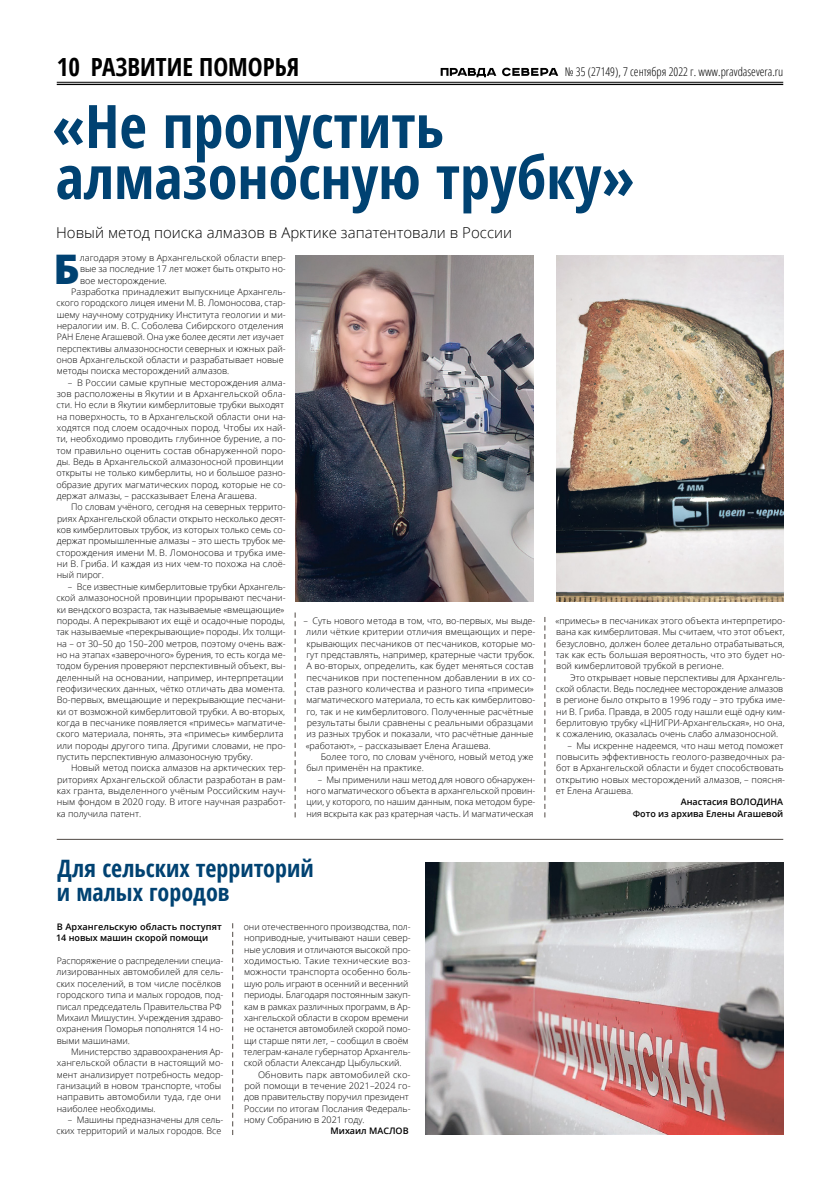
<style>
.page{position:relative;width:823px;height:1191px;background:#fff}
.page>*{position:absolute;margin:0;border:0;box-sizing:border-box;transform-origin:0 0}
.t1{font:700 condensed 60px/51px "Open Sans";color:#004272}
.t2{font:800 40.8px "Open Sans";color:#004272}
.t3{font:700 condensed 25px "Open Sans";color:#000}
.t4{font:700 condensed 24px/24px "Open Sans";color:#004272}
.t5{font:300 15px "Open Sans";color:#000}
.t6{font:300 condensed 12px "Open Sans";color:#000}
.t7{font:300 9px/11.3px "Open Sans";color:#000}
.t8{font:600 9px/11.3px "Open Sans";color:#000;text-align:right}
.t9{font:300 9px "Open Sans";letter-spacing:.02em;color:#000}
</style>
<div class="page">
<hr style="left:57px;top:82px;width:725px;height:1px;background:#000">
<hr style="left:57px;top:84px;width:725px;height:1px;background:#000">
<svg style="left:440px;top:68px;width:118px;height:9px"></svg>
<svg style="left:295px;top:612px;width:1px;height:205px"></svg>
<svg style="left:544px;top:617px;width:1px;height:200px"></svg>
<img style="left:556px;top:255px;width:226px;height:346px">
<img style="left:295px;top:255px;width:238px;height:346px">
<svg style="left:232px;top:923px;width:1px;height:212px"></svg>
<hr style="left:57px;top:839px;width:725px;height:1px;background:#514a45">
<img style="left:425px;top:862px;width:357px;height:272px">
<h3 class="t3" style="left:57px;top:49px;width:244px">10 РАЗВИТИЕ ПОМОРЬЯ</h3>
<h3 class="t6" style="left:564px;top:63px;width:220px">№ 35 (27149), 7 сентября 2022 г. www.pravdasevera.ru</h3>
<h1 class="t1" style="left:52px;top:99px;width:584px">«Не пропустить алмазоносную трубку»</h1>
<h3 class="t5" style="left:56px;top:222px;width:457px">Новый метод поиска алмазов в Арктике запатентовали в России</h3>
<h2 class="t2" style="left:54px;top:238px;width:28px">Б</h2>
<p class="t7" style="left:80px;top:252px;width:207px">лагодаря этому в Архангельской области впер-</p>
<p class="t7" style="left:80px;top:263px;width:207px">вые за последние 17 лет может быть открыто но-</p>
<p class="t7" style="left:80px;top:274px;width:88px">вое месторождение.</p>
<p class="t7" style="left:71px;top:286px;width:216px">Разработка принадлежит выпускнице Архангель-</p>
<p class="t7" style="left:56px;top:297px;width:231px">ского городского лицея имени М. В. Ломоносова, стар-</p>
<p class="t7" style="left:57px;top:308px;width:230px">шему научному сотруднику Института геологии и ми-</p>
<p class="t7" style="left:57px;top:320px;width:228px">нералогии им. В. С. Соболева Сибирского отделения</p>
<p class="t7" style="left:57px;top:331px;width:228px">РАН Елене Агашевой. Она уже более десяти лет изучает</p>
<p class="t7" style="left:57px;top:342px;width:230px">перспективы алмазоносности северных и южных рай-</p>
<p class="t7" style="left:56px;top:354px;width:229px">онов Архангельской области и разрабатывает новые</p>
<p class="t7" style="left:57px;top:365px;width:174px">методы поиска месторождений алмазов.</p>
<p class="t7" style="left:56px;top:376px;width:231px;text-indent:12px">– В России самые крупные месторождения алма&shy;зов расположены в Якутии и в Архангельской обла&shy;сти. Но если в Якутии кимберлитовые трубки выходят на поверхность, то в Архангельской области они на&shy;ходятся под слоем осадочных пород. Чтобы их най&shy;ти, необходимо проводить глубинное бурение, а по&shy;том правильно оценить состав обнаруженной поро&shy;ды. Ведь в Архангельской алмазоносной провинции открыты не только кимберлиты, но и большое разно&shy;образие других магматических пород, которые не со&shy;держат алмазы, – рассказывает Елена Агашева.</p>
<p class="t7" style="left:56px;top:501px;width:231px;text-align:justify;text-indent:15px">По словам учёного, сегодня на северных террито&shy;риях Архангельской области открыто несколько десят&shy;ков кимберлитовых трубок, из которых только семь со&shy;держат промышленные алмазы – это шесть трубок ме&shy;сторождения имени М. В. Ломоносова и трубка име&shy;ни В. Гриба. И каждая из них чем‑то похожа на слоё&shy;ный пирог.</p>
<p class="t7" style="left:56px;top:580px;width:231px;text-indent:12px">– Все известные кимберлитовые трубки Архангель&shy;ской алмазоносной провинции прорывают песчани&shy;ки вендского возраста, так называемые «вмещающие» породы. А перекрывают их ещё и осадочные породы, так называемые «перекрывающие» породы. Их толщи&shy;на – от 30–50 до 150–200 метров, поэтому очень важ&shy;но на этапах «заверочного» бурения, то есть когда ме&shy;тодом бурения проверяют перспективный объект, вы&shy;деленный на основании, например, интерпретации геофизических данных, чётко отличать два момента.<br>Во-первых, вмещающие и перекрывающие песчани&shy;ки от возможной кимберлитовой трубки. А во‑вторых, когда в песчанике появляется «примесь» магматиче&shy;ского материала, понять, эта «примесь» кимберлита или породы другого типа. Другими словами, не про&shy;пустить перспективную алмазоносную трубку.</p>
<p class="t7" style="left:57px;top:762px;width:230px;text-align:justify;text-indent:14px">Новый метод поиска алмазов на арктических тер&shy;риториях Архангельской области разработан в рам&shy;ках гранта, выделенного учёным Российским науч&shy;ным фондом в 2020 году. В итоге научная разработ&shy;ка получила патент.</p>
<p class="t7" style="left:555px;top:614px;width:231px;text-align:justify">«примесь» в песчаниках этого объекта интерпретиро&shy;вана как кимберлитовая. Мы считаем, что этот объект, безусловно, должен более детально отрабатываться, так как есть большая вероятность, что это будет но&shy;вой кимберлитовой трубкой в регионе.</p>
<p class="t7" style="left:555px;top:671px;width:231px;text-indent:14px">Это открывает новые перспективы для Архангель&shy;ской области. Ведь последнее месторождение алмазов в регионе было открыто в 1996 году – это трубка име&shy;ни В. Гриба. Правда, в 2005 году нашли ещё одну ким&shy;берлитовую трубку «ЦНИГРИ-Архангельская», но она, к сожалению, оказалась очень слабо алмазоносной.</p>
<p class="t7" style="left:555px;top:739px;width:231px;text-indent:12px">– Мы искренне надеемся, что наш метод поможет повысить эффективность геолого-разведочных ра&shy;бот в Архангельской области и будет способствовать открытию новых месторождений алмазов, – поясня&shy;ет Елена Агашева.</p>
<p class="t8" style="left:632px;top:796px;width:152px">Анастасия ВОЛОДИНА<br>Фото из архива Елены Агашевой</p>
<p class="t7" style="left:303px;top:614px;width:233px">– Суть нового метода в том, что, во‑первых, мы выде&shy;лили чёткие критерии отличия вмещающих и пере&shy;крывающих песчаников от песчаников, которые мо&shy;гут представлять, например, кратерные части трубок.<br>А во‑вторых, определить, как будет меняться состав песчаников при постепенном добавлении в их со&shy;став разного количества и разного типа «примеси» магматического материала, то есть как кимберлитово&shy;го, так и не кимберлитового. Полученные расчётные результаты были сравнены с реальными образцами из разных трубок и показали, что расчётные данные «работают», – рассказывает Елена Агашева.</p>
<p class="t7" style="left:306px;top:751px;width:228px;text-indent:14px">Более того, по словам учёного, новый метод уже был применён на практике.</p>
<p class="t7" style="left:306px;top:773px;width:230px;text-align:justify;text-indent:11px">– Мы применили наш метод для нового обнаружен&shy;ного магматического объекта в архангельской провин&shy;ции, у которого, по нашим данным, пока методом буре&shy;ния вскрыта как раз кратерная часть. И магматическая</p>
<h3 class="t4" style="left:57px;top:856px;width:258px">Для сельских территорий и малых городов</h3>
<p class="t8" style="left:56px;top:921px;width:167px;text-align:left">В Архангельскую область поступят<br>14 новых машин скорой помощи</p>
<p class="t7" style="left:56px;top:955px;width:168px">Распоряжение о распределении специа&shy;лизированных автомобилей для сель&shy;ских поселений, в том числе посёлков городского типа и малых городов, под&shy;писал председатель Правительства РФ Михаил Мишустин. Учреждения здраво&shy;охранения Поморья пополнятся 14 но&shy;выми машинами.</p>
<p class="t7" style="left:57px;top:1045px;width:168px;text-indent:14px">Министерство здравоохранения Ар&shy;хангельской области в настоящий мо&shy;мент анализирует потребность медор&shy;ганизаций в новом транспорте, чтобы направить автомобили туда, где они наиболее необходимы.</p>
<p class="t7" style="left:56px;top:1113px;width:168px;text-align:right">– Машины предназначены для сель&shy;ских территорий и малых городов. Все</p>
<p class="t7" style="left:243px;top:921px;width:168px">они отечественного производства, пол-</p>
<p class="t7" style="left:244px;top:932px;width:168px">ноприводные, учитывают наши север-</p>
<p class="t7" style="left:244px;top:943px;width:168px">ные условия и отличаются высокой про-</p>
<p class="t7" style="left:244px;top:955px;width:168px">ходимостью. Такие технические воз-</p>
<p class="t7" style="left:244px;top:966px;width:168px">можности транспорта особенно боль-</p>
<p class="t7" style="left:244px;top:977px;width:166px">шую роль играют в осенний и весенний</p>
<p class="t7" style="left:244px;top:989px;width:168px">периоды. Благодаря постоянным закуп-</p>
<p class="t7" style="left:244px;top:1000px;width:168px">кам в рамках различных программ, в Ар-</p>
<p class="t7" style="left:244px;top:1011px;width:166px">хангельской области в скором времени</p>
<p class="t7" style="left:244px;top:1023px;width:168px">не останется автомобилей скорой помо-</p>
<p class="t7" style="left:244px;top:1034px;width:166px">щи старше пяти лет, – сообщил в своём</p>
<p class="t7" style="left:243px;top:1045px;width:168px">телеграм-канале губернатор Архангель-</p>
<p class="t7" style="left:243px;top:1057px;width:159px">ской области Александр Цыбульский.</p>
<p class="t9" style="left:258px;top:1068px;width:154px">Обновить парк автомобилей ско-</p>
<p class="t7" style="left:244px;top:1079px;width:168px">рой помощи в течение 2021–2024 го-</p>
<p class="t7" style="left:244px;top:1091px;width:166px">дов правительству поручил президент</p>
<p class="t7" style="left:244px;top:1102px;width:168px">России по итогам Послания Федераль-</p>
<p class="t7" style="left:244px;top:1113px;width:122px">ному Собранию в 2021 году.</p>
<p class="t8" style="left:330px;top:1125px;width:79px">Михаил МАСЛОВ</p>
</div>
